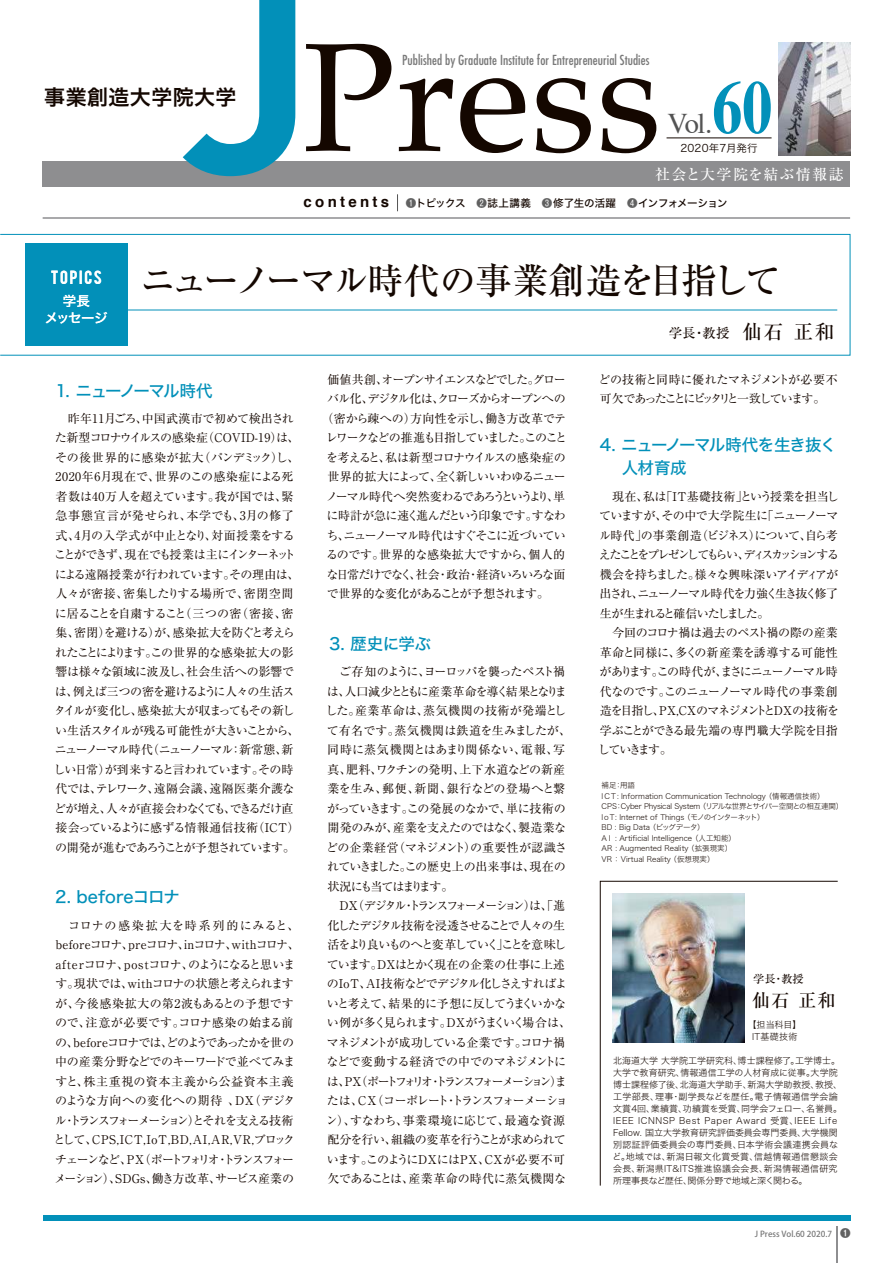
<style>
.page{position:relative;width:893px;height:1263px;background:#fff}
.page>*{position:absolute;margin:0;border:0;box-sizing:border-box;transform-origin:0 0}
.t1{font:154.5px "Palatino";color:#140700}
.t2{font:700 75px "Times";color:#0290b9;scale:.8 1}
.t3{font:500 36px "Ryumin Pro";letter-spacing:-.08em;color:#140700}
.t4{font:28.5px "Times";color:#535353}
.t5{font:21px "Hira Kaku Std W6";letter-spacing:.02em;color:#140700}
.t6{font:500 19.5px "Ryumin Pro";color:#140700}
.t7{font:500 18px "Ryumin Pro";color:#140700}
.t8{font:16.5px/22.5px "Hira Kaku Std W5";letter-spacing:-.05em;color:#0290b9}
.t9{font:16.5px "Hira Kaku Std W5";letter-spacing:-.1em;color:#0290b9}
.t10{font:16.5px "Hira Kaku Std W5";letter-spacing:-.015em;color:#0290b9}
.t11{font:500 15px "Ryumin Pro";letter-spacing:.08em;color:#fff}
.t12{font:700 15px "Helvetica";letter-spacing:.22em;color:#140700}
.t13{font:15px "Bebas";letter-spacing:.115em;color:#fff}
.t14{font:condensed 13.5px "Futura";letter-spacing:.005em;color:#787878}
.t15{font:13.5px/16.5px "Hira Kaku Std W5";letter-spacing:-.04em;color:#fff;text-align:center}
.t16{font:500 13.5px "Ryumin Pro";color:#140700}
.t17{font:12px/19.5px "Ryumin Pro";letter-spacing:-.04em;color:#140700}
.t18{font:12px/19.5px "Ryumin Pro";letter-spacing:-.06em;color:#140700}
.t19{font:12px/19.5px "Ryumin Pro";letter-spacing:-.08em;color:#140700}
.t20{font:12px/19.5px "Ryumin Pro";letter-spacing:-.115em;color:#140700}
.t21{font:12px "Ryumin Pro";letter-spacing:-.1em;color:#140700}
.t22{font:12px "Ryumin Pro";letter-spacing:-.125em;color:#140700}
.t23{font:12px "Ryumin Pro";letter-spacing:-.095em;color:#140700}
.t24{font:12px "Ryumin Pro";letter-spacing:-.11em;color:#140700}
.t25{font:12px "Ryumin Pro";color:#140700}
.t26{font:500 11.25px "Ryumin Pro";color:#140700}
.t27{font:10.5px "Hira Kaku Std W5";letter-spacing:-.05em;color:#140700}
.t28{font:10.5px "Hira Kaku Std W3";letter-spacing:.02em;color:#140700}
.t29{font:700 10.5px "Gothic MB101 Pro De";color:#616161}
.t30{font:9px/12px "Hira Kaku Std W2";letter-spacing:.01em;color:#140700}
.t31{font:9px/12px "Hira Kaku Std W2";letter-spacing:.03em;color:#140700;text-align:center}
.t32{font:500 8.25px "Koz Go Pro";color:#787878}
.t33{font:7.5px/10.5px "Hira Kaku Std W2";color:#140700}
.s1{font-family:"Gothic MB101 Pro";color:#616161}
</style>
<div class="page">
<div style="left:43px;top:162px;width:807px;height:25px;background:#8e8e90"></div>
<svg style="left:397px;top:194px;width:1px;height:17px"></svg>
<hr style="left:836px;top:1227px;width:1px;height:36px;background:#8e8e90">
<div style="left:43px;top:1215px;width:808px;height:5px;background:#0290b9"></div>
<svg style="left:183px;top:0;width:112px;height:176px"></svg>
<hr style="left:667px;top:138px;width:105px;height:1px;background:#140700">
<hr style="left:43px;top:217px;width:807px;height:2px;background:#8e8e90">
<img style="left:778px;top:43px;width:72px;height:113px">
<div style="left:0;top:234px;width:850px;height:121px;border:1px solid #0290b9"></div>
<div style="left:25px;top:244px;width:103px;height:102px;background:#0290b9"></div>
<hr style="left:123px;top:310px;width:714px;height:1px;background:#0290b9">
<svg style="left:600px;top:881px;width:238px;height:305px"></svg>
<img style="left:613px;top:894px;width:132px;height:149px">
<h3 class="t5" style="left:44px;top:81px;width:194px">事業創造大学院大学</h3>
<h1 class="t1" style="left:302px;top:-30px;width:361px">Press</h1>
<p class="t14" style="left:402px;top:51px;width:249px">Published by Graduate Institute for Entrepreneurial Studies</p>
<h2 class="t2" style="left:712px;top:36px;width:76px">60</h2>
<h3 class="t4" style="left:667px;top:97px;width:45px">Vol.</h3>
<p class="t11" style="left:655px;top:163px;width:190px">社会と大学院を結ぶ情報誌</p>
<p class="t28" style="left:680px;top:140px;width:79px">2020年7月発行</p>
<p class="t12" style="left:304px;top:190px;width:87px">contents</p>
<p class="t27" style="left:406px;top:195px;width:323px"><span class="s1">❶</span>トピックス　<span class="s1">❷</span>誌上講義　<span class="s1">❸</span>修了生の活躍　<span class="s1">❹</span>インフォメーション</p>
<p class="t13" style="left:51px;top:267px;width:52px">TOPICS</p>
<p class="t15" style="left:45px;top:293px;width:64px">学長<br>メッセージ</p>
<h3 class="t3" style="left:140px;top:253px;width:642px">ニューノーマル時代の事業創造を目指して</h3>
<p class="t16" style="left:669px;top:322px;width:62px">学長・教授</p>
<h3 class="t6" style="left:742px;top:316px;width:94px">仙石 正和</h3>
<h3 class="t9" style="left:56px;top:378px;width:159px">1. ニューノーマル時代</h3>
<p class="t17" style="left:54px;top:407px;width:248px">　昨年11月ごろ、中国武漢市で初めて検出された新型コロナウイルスの感染症（COVID-19）は、その後世界的に感染が拡大（パンデミック）し、<br>2020年6月現在で、世界のこの感染症による死者数は40万人を超えています。我が国では、緊急事態宣言が発せられ、本学でも、3月の修了式、4月の入学式が中止となり、対面授業をすることができず、現在でも授業は主にインターネットによる遠隔授業が行われています。その理由は、人々が密接、密集したりする場所で、密閉空間に居ることを自粛すること（三つの密（密接、密集、密閉）を避ける）が、感染拡大を防ぐと考えられたことによります。この世界的な感染拡大の影響は様々な領域に波及し、社会生活への影響では、例えば三つの密を避けるように人々の生活スタイルが変化し、感染拡大が収まってもその新しい生活スタイルが残る可能性が大きいことから、ニューノーマル時代（ニューノーマル：新常態、新しい日常）が到来すると言われています。その時代では、テレワーク、遠隔会議、遠隔医薬介護などが増え、人々が直接会わなくても、できるだけ直接会っているように感ずる情報通信技術（ICT）の開発が進むであろうことが予想されています。</p>
<h3 class="t10" style="left:55px;top:884px;width:126px">2. beforeコロナ</h3>
<p class="t17" style="left:54px;top:914px;width:248px">　コロナの感染拡大を時系列的にみると、beforeコロナ、preコロナ、inコロナ、withコロナ、afterコロナ、postコロナ、のようになると思います。現状では、withコロナの状態と考えられますが、今後感染拡大の第2波もあるとの予想ですので、注意が必要です。コロナ感染の始まる前の、beforeコロナでは、どのようであったかを世の中の産業分野などでのキーワードで並べてみますと、株主重視の資本主義から公益資本主義のような方向への変化への期待 、DX（デジタル・トランスフォーメーション）とそれを支える技術として、CPS,ICT,IoT,BD,AI,AR,VR,ブロックチェーンなど、PX（ポートフォリオ・トランスフォーメーション）、SDGs、働き方改革、サービス産業の</p>
<p class="t22" style="left:327px;top:370px;width:240px">価値共創、オープンサイエンスなどでした。グロー</p>
<p class="t21" style="left:327px;top:389px;width:240px">バル化、デジタル化は、クローズからオープンへの</p>
<p class="t18" style="left:321px;top:407px;width:246px">（密から疎への）方向性を示し、働き方改革でテ</p>
<p class="t20" style="left:326px;top:427px;width:243px">レワークなどの推進も目指していました。このこと</p>
<p class="t18" style="left:326px;top:446px;width:241px">を考えると、私は新型コロナウイルスの感染症の</p>
<p class="t24" style="left:327px;top:467px;width:240px">世界的拡大によって、全く新しいいわゆるニュー</p>
<p class="t21" style="left:326px;top:487px;width:241px">ノーマル時代へ突然変わるであろうというより、単</p>
<p class="t18" style="left:327px;top:505px;width:241px">に時計が急に速く進んだという印象です。すなわ</p>
<p class="t18" style="left:327px;top:524px;width:241px">ち、ニューノーマル時代はすぐそこに近づいてい</p>
<p class="t25" style="left:326px;top:545px;width:240px">るのです。世界的な感染拡大ですから、個人的</p>
<p class="t23" style="left:327px;top:565px;width:240px">な日常だけでなく、社会・政治・経済いろいろな面</p>
<p class="t18" style="left:327px;top:583px;width:224px">で世界的な変化があることが予想されます。</p>
<h3 class="t8" style="left:329px;top:633px;width:103px">3. 歴史に学ぶ</h3>
<p class="t18" style="left:325px;top:661px;width:247px">　ご存知のように、ヨーロッパを襲ったペスト禍は、人口減少とともに産業革命を導く結果となりました。産業革命は、蒸気機関の技術が発端として有名です。蒸気機関は鉄道を生みましたが、同時に蒸気機関とはあまり関係ない、電報、写真、肥料、ワクチンの発明、上下水道などの新産業を生み、郵便、新聞、銀行などの登場へと繋がっていきます。この発展のなかで、単に技術の開発のみが、産業を支えたのではなく、製造業などの企業経営（マネジメント）の重要性が認識されていきました。この歴史上の出来事は、現在の状況にも当てはまります。<br>　DX（デジタル・トランスフォーメーション）は、「進化したデジタル技術を浸透させることで人々の生活をより良いものへと変革していく」ことを意味しています。DXはとかく現在の企業の仕事に上述のIoT、AI技術などでデジタル化しさえすればよいと考えて、結果的に予想に反してうまくいかない例が多く見られます。DXがうまくいく場合は、マネジメントが成功している企業です。コロナ禍などで変動する経済での中でのマネジメントには、PX（ポートフォリオ・トランスフォーメーション）または、CX（コーポレート・トランスフォーメーション）、すなわち、事業環境に応じて、最適な資源配分を行い、組織の変革を行うことが求められています。このようにDXにはPX、CXが必要不可欠であることは、産業革命の時代に蒸気機関な</p>
<p class="t20" style="left:598px;top:368px;width:241px">どの技術と同時に優れたマネジメントが必要不可欠であったことにピッタリと一致しています。</p>
<h3 class="t8" style="left:600px;top:434px;width:238px">4. ニューノーマル時代を生き抜く　 人材育成</h3>
<p class="t19" style="left:598px;top:485px;width:243px">　現在、私は「IT基礎技術」という授業を担当していますが、その中で大学院生に「ニューノーマル時代」の事業創造（ビジネス）について、自ら考えたことをプレゼンしてもらい、ディスカッションする機会を持ちました。様々な興味深いアイディアが出され、ニューノーマル時代を力強く生き抜く修了生が生まれると確信いたしました。<br>　今回のコロナ禍は過去のペスト禍の際の産業革命と同様に、多くの新産業を誘導する可能性があります。この時代が、まさにニューノーマル時代なのです。このニューノーマル時代の事業創造を目指し、PX,CXのマネジメントとDXの技術を学ぶことができる最先端の専門職大学院を目指していきます。</p>
<p class="t33" style="left:602px;top:780px;width:243px">補足：用語<br>IC T: Information Communication Technology （情報通信技術）<br>CPS：Cyber Physical System （リアルな世界とサイバー空間との相互連関）IoT: Internet of Things （モノのインターネット）<br>BD : Big Data （ビッグデータ）<br>A I : Artificial Intelligence （人工知能）<br>AR : Augmented Reality （拡張現実）<br>VR ： Virtual Reality （仮想現実）</p>
<p class="t26" style="left:753px;top:970px;width:52px">学長・教授</p>
<h3 class="t7" style="left:752px;top:986px;width:85px">仙石 正和</h3>
<p class="t31" style="left:748px;top:1018px;width:55px">【担当科目】<br>IT基礎技術</p>
<p class="t30" style="left:612px;top:1054px;width:231px">北海道大学 大学院工学研究科、博士課程修了。工学博士。大学で教育研究、情報通信工学の人材育成に従事。大学院博士課程修了後、北海道大学助手、新潟大学助教授、教授、工学部長、理事・副学長などを歴任。電子情報通信学会論文賞4回、業績賞、功績賞を受賞、同学会フェロー、名誉員。<br>IEEE ICNNSP Best Paper Award 受賞、IEEE Life<br>Fellow. 国立大学教育研究評価委員会専門委員、大学機関別認証評価委員会の専門委員、日本学術会議連携会員など。地域では、新潟日報文化賞受賞、信越情報通信懇談会会長、新潟県IT&amp;ITS推進協議会会長、新潟情報通信研究所理事長など歴任、関係分野で地域と深く関わる。</p>
<p class="t32" style="left:755px;top:1229px;width:79px">J Press Vol.60 2020.7</p>
<p class="t29" style="left:840px;top:1224px;width:12px">❶</p>
</div>
